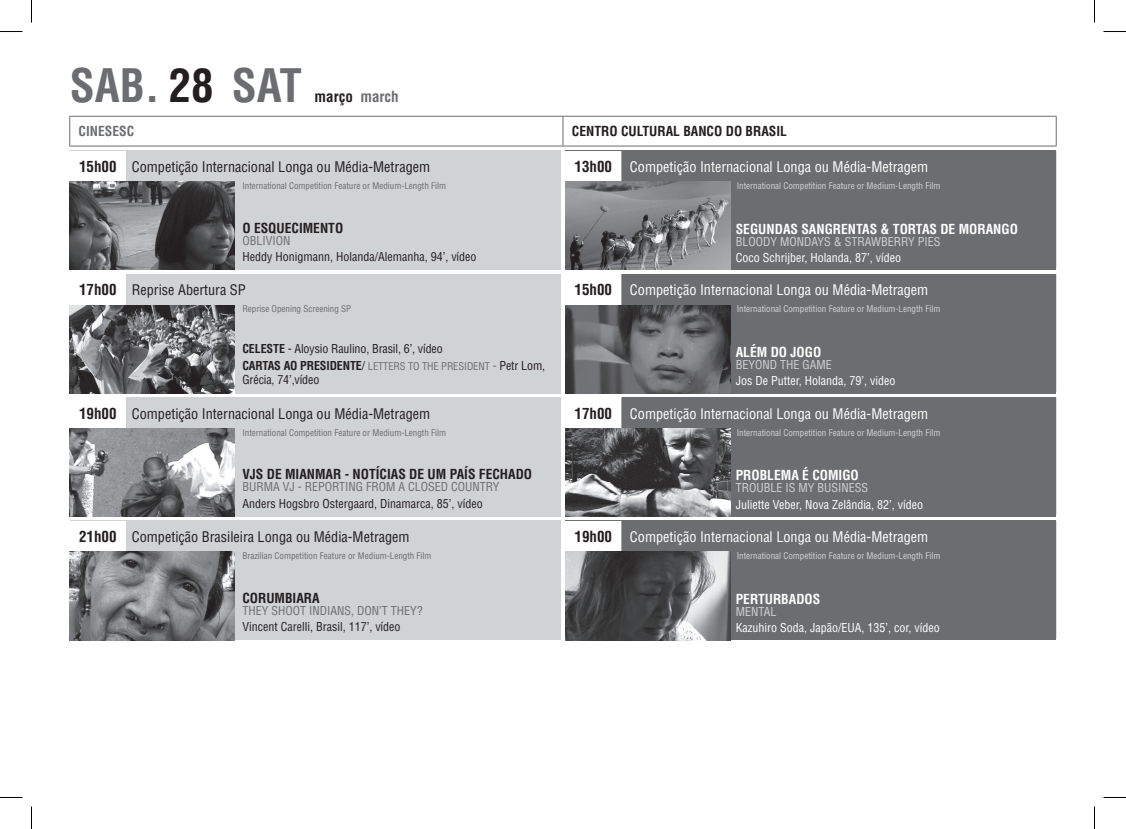
<style>
.page{position:relative;width:1126px;height:829px;background:#fff}
.page>*{position:absolute;margin:0;border:0;box-sizing:border-box;transform-origin:0 0}
.t1{font:700 condensed 45px "Helvetica LT Std";color:#6c6d70}
.t2{font:700 condensed 15px "Helvetica LT Std";color:#231f20}
.t3{font:700 condensed 15px "Helvetica";color:#231f20}
.t4{font:condensed 14.25px "Helvetica LT Std";color:#fff}
.t5{font:condensed 14.25px "Helvetica LT Std";color:#231f20}
.t6{font:700 condensed 13.5px "Helvetica LT Std";color:#231f20}
.t7{font:700 condensed 13.5px "Helvetica LT Std";color:#fff}
.t8{font:700 condensed 13.5px "Helvetica LT Std";color:#6c6d70}
.t9{font:condensed 12px "Helvetica LT Std";color:#231f20}
.t10{font:condensed 12px "Helvetica LT Std";color:#fff}
.t11{font:condensed 12px "Helvetica LT Std";color:#6c6d70}
.t12{font:condensed 12px "Helvetica LT Std";color:#d1d2d4}
.t13{font:condensed 10.5px "Helvetica LT Std";letter-spacing:-.01em;color:#6c6d70}
.t14{font:condensed 9px "Helvetica LT Std";color:#d1d2d4}
.t15{font:condensed 9px "Helvetica LT Std";color:#6c6d70}
.s1{color:#231f20}
.s2{color:#6c6d70}
.s3{font-weight:700;font-size:15px}
.s4{font-weight:700}
.s5{font-weight:700;font-size:12px;color:#231f20}
.s6{font-size:12px;color:#231f20}
.s7{font-size:12px}
</style>
<div class="page">
<hr style="left:69px;top:116px;width:494px;height:1px;background:#6c6d70">
<svg style="left:69px;top:117px;width:1px;height:29px"></svg>
<hr style="left:563px;top:116px;width:494px;height:1px;background:#6c6d70">
<svg style="left:563px;top:117px;width:1px;height:29px"></svg>
<svg style="left:1056px;top:117px;width:1px;height:29px"></svg>
<hr style="left:69px;top:146px;width:494px;height:1px;background:#6c6d70">
<hr style="left:563px;top:146px;width:494px;height:1px;background:#6c6d70">
<div style="left:621px;top:151px;width:435px;height:117px;background:#6c6d70"></div>
<div style="left:621px;top:397px;width:435px;height:118px;background:#6c6d70"></div>
<div style="left:621px;top:520px;width:435px;height:118px;background:#6c6d70"></div>
<div style="left:70px;top:151px;width:491px;height:119px;background:#d1d2d4"></div>
<div style="left:70px;top:151px;width:56px;height:31px;background:#fff"></div>
<div style="left:70px;top:520px;width:491px;height:120px;background:#d1d2d4"></div>
<div style="left:70px;top:520px;width:56px;height:32px;background:#fff"></div>
<img style="left:70px;top:551px;width:165px;height:89px">
<div style="left:70px;top:397px;width:491px;height:119px;background:#d1d2d4"></div>
<div style="left:70px;top:397px;width:56px;height:32px;background:#fff"></div>
<img style="left:70px;top:428px;width:165px;height:88px">
<img style="left:565px;top:182px;width:165px;height:88px">
<img style="left:565px;top:428px;width:165px;height:88px">
<img style="left:565px;top:551px;width:165px;height:89px">
<img style="left:70px;top:182px;width:165px;height:88px">
<div style="left:70px;top:274px;width:491px;height:119px;background:#d1d2d4"></div>
<div style="left:70px;top:274px;width:56px;height:32px;background:#fff"></div>
<img style="left:70px;top:305px;width:165px;height:88px">
<div style="left:621px;top:274px;width:435px;height:117px;background:#6c6d70"></div>
<img style="left:565px;top:305px;width:165px;height:88px">
<svg style="left:0;top:31px;width:22px;height:1px"></svg>
<svg style="left:1103px;top:31px;width:23px;height:1px"></svg>
<svg style="left:0;top:797px;width:22px;height:1px"></svg>
<svg style="left:1103px;top:797px;width:23px;height:1px"></svg>
<svg style="left:31px;top:0;width:1px;height:22px"></svg>
<svg style="left:31px;top:806px;width:1px;height:22px"></svg>
<svg style="left:1094px;top:0;width:1px;height:22px"></svg>
<svg style="left:1094px;top:806px;width:1px;height:22px"></svg>
<h1 class="t1" style="left:70px;top:57px;width:234px">SAB. <span class="s1">28</span> SAT</h1>
<h2 class="t3" style="left:315px;top:88px;width:86px">março <span class="s2">march</span></h2>
<h3 class="t8" style="left:79px;top:123px;width:57px">CINESESC</h3>
<h3 class="t6" style="left:572px;top:123px;width:217px">CENTRO CULTURAL BANCO DO BRASIL</h3>
<h3 class="t5" style="left:79px;top:157px;width:353px"><span class="s3">15h00</span> Competição Internacional Longa ou Média-Metragem</h3>
<p class="t15" style="left:242px;top:180px;width:205px">International Competition Feature or Medium-Length Film</p>
<h3 class="t6" style="left:242px;top:219px;width:102px">O ESQUECIMENTO</h3>
<h3 class="t11" style="left:242px;top:233px;width:50px">OBLIVION</h3>
<h3 class="t9" style="left:242px;top:249px;width:236px">Heddy Honigmann, Holanda/Alemanha, 94’, vídeo</h3>
<h3 class="t5" style="left:79px;top:281px;width:168px"><span class="s3">17h00</span> Reprise Abertura SP</h3>
<p class="t15" style="left:242px;top:303px;width:110px">Reprise Opening Screening SP</p>
<h3 class="t9" style="left:242px;top:341px;width:202px"><span class="s4">CELESTE</span> - Aloysio Raulino, Brasil, 6’, vídeo</h3>
<p class="t13" style="left:242px;top:359px;width:304px"><span class="s5">CARTAS AO PRESIDENTE</span><span class="s6">/</span> LETTERS TO THE PRESIDENT <span class="s7">-</span> <span class="s6">Petr Lom,</span></p>
<h3 class="t9" style="left:242px;top:372px;width:79px">Grécia, 74’,vídeo</h3>
<h3 class="t5" style="left:79px;top:404px;width:353px"><span class="s3">19h00</span> Competição Internacional Longa ou Média-Metragem</h3>
<p class="t15" style="left:242px;top:427px;width:205px">International Competition Feature or Medium-Length Film</p>
<h3 class="t6" style="left:242px;top:466px;width:291px">VJS DE MIANMAR - NOTÍCIAS DE UM PAÍS FECHADO</h3>
<h3 class="t11" style="left:242px;top:479px;width:259px">BURMA VJ - REPORTING FROM A CLOSED COUNTRY</h3>
<h3 class="t9" style="left:242px;top:495px;width:242px">Anders Hogsbro Ostergaard, Dinamarca, 85’, vídeo</h3>
<h3 class="t5" style="left:79px;top:527px;width:332px"><span class="s3">21h00</span> Competição Brasileira Longa ou Média-Metragem</h3>
<p class="t15" style="left:242px;top:550px;width:191px">Brazilian Competition Feature or Medium-Length Film</p>
<h3 class="t6" style="left:242px;top:589px;width:79px">CORUMBIARA</h3>
<h3 class="t11" style="left:242px;top:602px;width:182px">THEY SHOOT INDIANS, DON’T THEY?</h3>
<h3 class="t9" style="left:242px;top:619px;width:160px">Vincent Carelli, Brasil, 117’, vídeo</h3>
<h2 class="t2" style="left:575px;top:157px;width:39px">13h00</h2>
<h3 class="t4" style="left:630px;top:158px;width:300px">Competição Internacional Longa ou Média-Metragem</h3>
<p class="t14" style="left:737px;top:180px;width:205px">International Competition Feature or Medium-Length Film</p>
<h3 class="t7" style="left:736px;top:220px;width:284px">SEGUNDAS SANGRENTAS &amp; TORTAS DE MORANGO</h3>
<h3 class="t12" style="left:736px;top:234px;width:206px">BLOODY MONDAYS &amp; STRAWBERRY PIES</h3>
<h3 class="t10" style="left:736px;top:250px;width:167px">Coco Schrijber, Holanda, 87’, vídeo</h3>
<h2 class="t2" style="left:575px;top:280px;width:39px">15h00</h2>
<h3 class="t4" style="left:630px;top:281px;width:300px">Competição Internacional Longa ou Média-Metragem</h3>
<p class="t14" style="left:737px;top:303px;width:205px">International Competition Feature or Medium-Length Film</p>
<h3 class="t7" style="left:736px;top:343px;width:87px">ALÉM DO JOGO</h3>
<h3 class="t12" style="left:736px;top:357px;width:98px">BEYOND THE GAME</h3>
<h3 class="t10" style="left:736px;top:373px;width:161px">Jos De Putter, Holanda, 79’, video</h3>
<h2 class="t2" style="left:575px;top:404px;width:39px">17h00</h2>
<h3 class="t4" style="left:630px;top:404px;width:300px">Competição Internacional Longa ou Média-Metragem</h3>
<p class="t14" style="left:737px;top:427px;width:205px">International Competition Feature or Medium-Length Film</p>
<h3 class="t7" style="left:736px;top:467px;width:125px">PROBLEMA É COMIGO</h3>
<h3 class="t12" style="left:736px;top:480px;width:134px">TROUBLE IS MY BUSINESS</h3>
<h3 class="t10" style="left:736px;top:496px;width:189px">Juliette Veber, Nova Zelândia, 82’, vídeo</h3>
<h2 class="t2" style="left:575px;top:527px;width:39px">19h00</h2>
<h3 class="t4" style="left:630px;top:527px;width:300px">Competição Internacional Longa ou Média-Metragem</h3>
<p class="t14" style="left:737px;top:550px;width:205px">International Competition Feature or Medium-Length Film</p>
<h3 class="t7" style="left:736px;top:590px;width:86px">PERTURBADOS</h3>
<h3 class="t12" style="left:736px;top:604px;width:42px">MENTAL</h3>
<h3 class="t10" style="left:736px;top:620px;width:206px">Kazuhiro Soda, Japão/EUA, 135’, cor, vídeo</h3>
</div>
